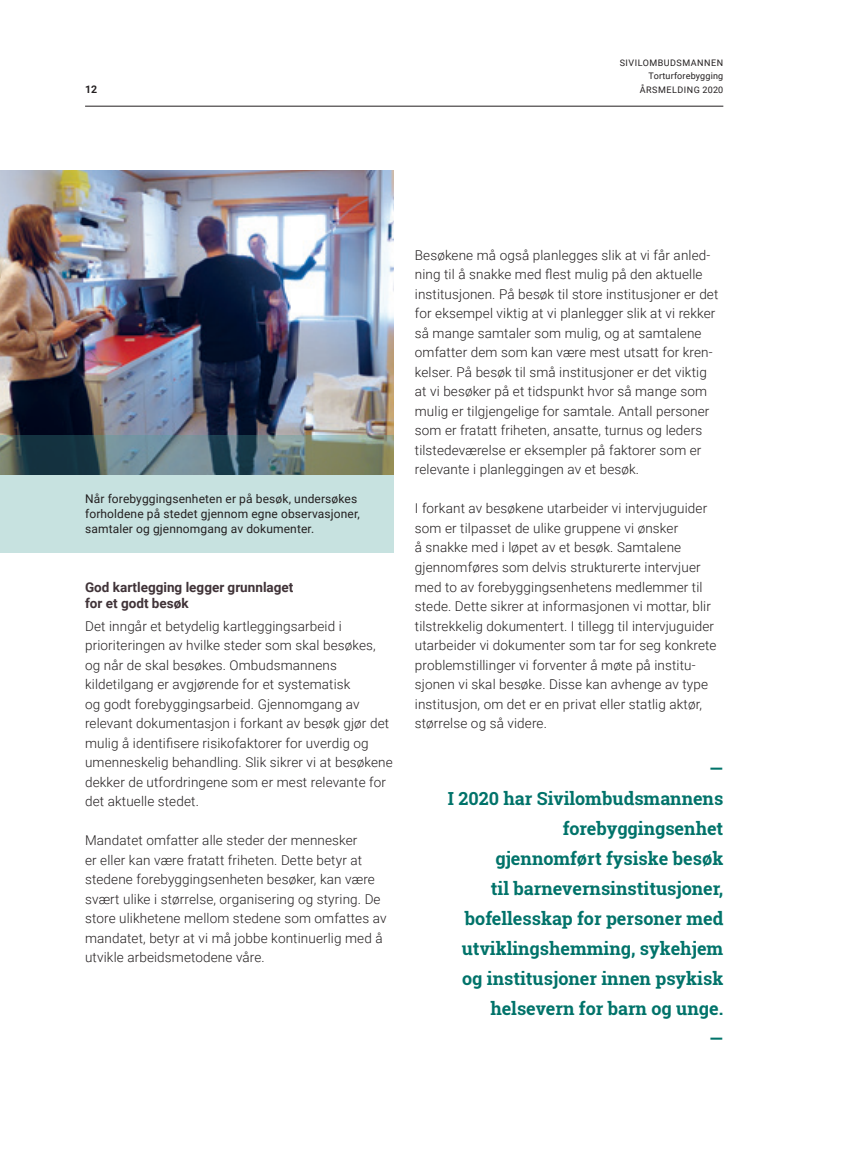
<style>
.page{position:relative;width:851px;height:1149px;background:#fff}
.page>*{position:absolute;margin:0;border:0;box-sizing:border-box;transform-origin:0 0}
.Sitat_2016_HØYRE{font:700 18px/30px "Roboto Slab";color:#00736a;text-align:right}
.brødtekst{font:300 13.5px/19.5px "Roboto";letter-spacing:.01em;color:#231f20}
.Mellomtittel_liten_H{font:700 13.5px/16.5px "Roboto";color:#403338}
.Bildetekst_SORT{font:12px/15px "Roboto";letter-spacing:.01em;color:#231f20}
.t1{font:700 10.5px "Roboto";color:#231f20}
.t2{font:9px/13.5px "Roboto";letter-spacing:.055em;color:#231f20;text-align:right}
</style>
<div class="page">
<hr style="left:85px;top:106px;width:638px;height:1px;background:#231f20">
<div style="left:0;top:474px;width:393px;height:78px;background:#c7e2e0"></div>
<img style="left:0;top:170px;width:393px;height:265px">
<svg style="left:0;top:435px;width:393px;height:39px;background:#5a7070"></svg>
<p class="t1" style="left:85px;top:81px;width:14px">12</p>
<p class="t2" style="left:619px;top:55px;width:105px">SIVILOMBUDSMANNEN<br>Torturforebygging<br>ÅRSMELDING 2020</p>
<p class="Bildetekst_SORT" style="left:85px;top:490px;width:276px">Når forebyggingsenheten er på besøk, undersøkes forholdene på stedet gjennom egne observasjoner, samtaler og gjennomgang av dokumenter.</p>
<h2 class="Mellomtittel_liten_H" style="left:85px;top:577px;width:210px">God kartlegging legger grunnlaget for et godt besøk</h2>
<p class="brødtekst" style="left:85px;top:615px;width:309px">Det inngår et betydelig kartleggingsarbeid i prioriteringen av hvilke steder som skal besøkes, og når de skal besøkes. Ombudsmannens kildetilgang er avgjørende for et systematisk<br>og godt forebyggingsarbeid. Gjennomgang av relevant dokumentasjon i forkant av besøk gjør det mulig å identifisere risikofaktorer for uverdig og umenneskelig behandling. Slik sikrer vi at besøkene dekker de utfordringene som er mest relevante for det aktuelle stedet.</p>
<p class="brødtekst" style="left:85px;top:829px;width:303px">Mandatet omfatter alle steder der mennesker<br>er eller kan være fratatt friheten. Dette betyr at stedene forebyggingsenheten besøker, kan være svært ulike i størrelse, organisering og styring. De store ulikhetene mellom stedene som omfattes av mandatet, betyr at vi må jobbe kontinuerlig med å utvikle arbeidsmetodene våre.</p>
<p class="brødtekst" style="left:415px;top:244px;width:305px">Besøkene må også planlegges slik at vi får anled&shy;ning til å snakke med flest mulig på den aktuelle institusjonen. På besøk til store institusjoner er det for eksempel viktig at vi planlegger slik at vi rekker så mange samtaler som mulig, og at samtalene omfatter dem som kan være mest utsatt for kren&shy;kelser. På besøk til små institusjoner er det viktig at vi besøker på et tidspunkt hvor så mange som mulig er tilgjengelige for samtale. Antall personer som er fratatt friheten, ansatte, turnus og leders tilstedeværelse er eksempler på faktorer som er relevante i planleggingen av et besøk.</p>
<p class="brødtekst" style="left:415px;top:498px;width:303px">I forkant av besøkene utarbeider vi intervjuguider som er tilpasset de ulike gruppene vi ønsker<br>å snakke med i løpet av et besøk. Samtalene gjennomføres som delvis strukturerte intervjuer med to av forebyggingsenhetens medlemmer til stede. Dette sikrer at informasjonen vi mottar, blir tilstrekkelig dokumentert. I tillegg til intervjuguider utarbeider vi dokumenter som tar for seg konkrete problemstillinger vi forventer å møte på institu&shy;sjonen vi skal besøke. Disse kan avhenge av type institusjon, om det er en privat eller statlig aktør, størrelse og så videre.</p>
<p class="Sitat_2016_HØYRE" style="left:709px;top:753px;width:16px">—</p>
<p class="Sitat_2016_HØYRE" style="left:448px;top:783px;width:277px">I 2020 har Sivilombudsmannens forebyggingsenhet<br>gjennomført fysiske besøk<br>til barnevernsinstitusjoner, bofellesskap for personer med utviklingshemming, sykehjem og institusjoner innen psykisk helsevern for barn og unge.</p>
<p class="Sitat_2016_HØYRE" style="left:709px;top:1023px;width:16px">—</p>
</div>
